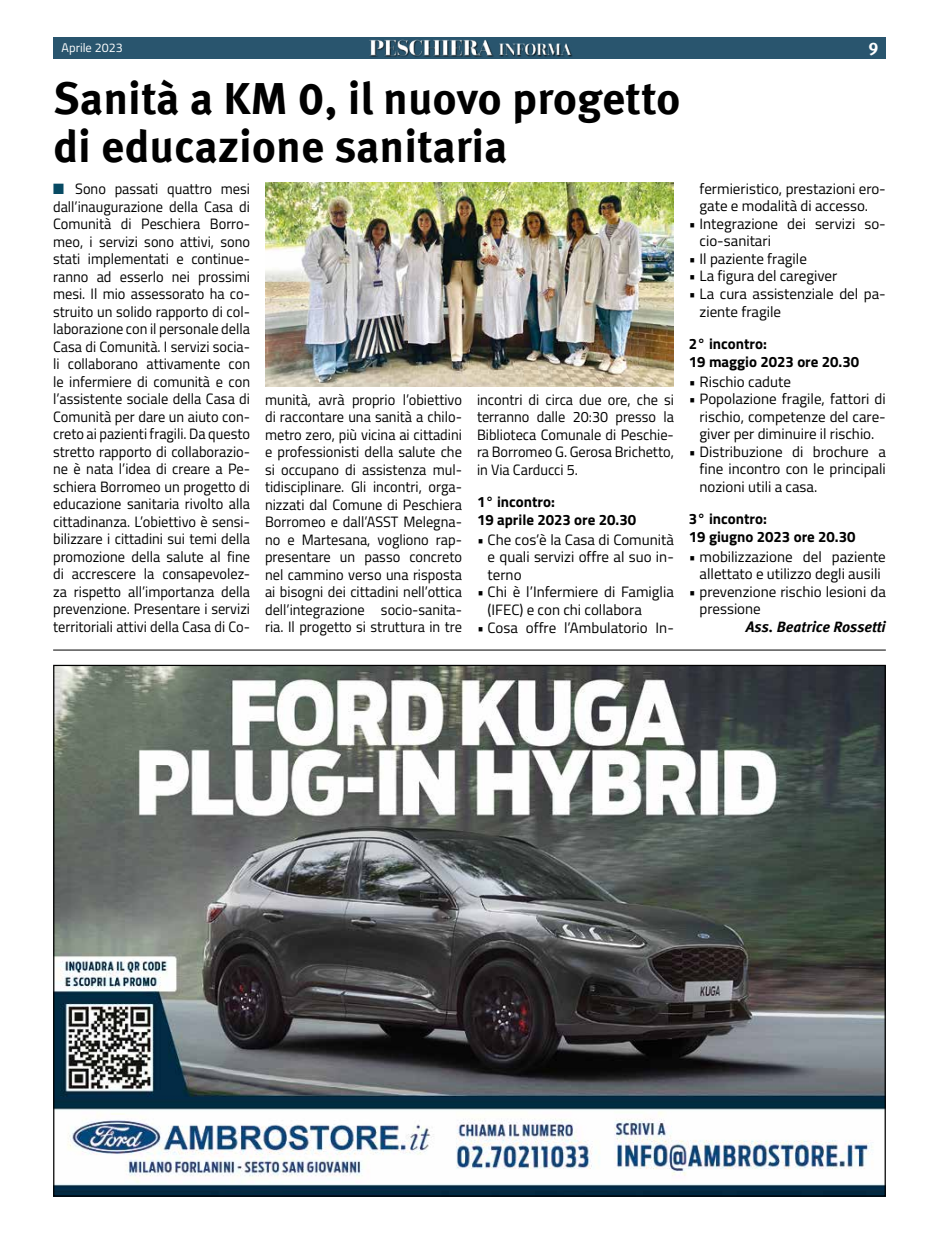
<style>
.page{position:relative;width:939px;height:1241px;background:#fff}
.page>*{position:absolute;margin:0;border:0;box-sizing:border-box;transform-origin:0 0}
.t1{font:700 45px/47.5px "Meta Pro";color:#000}
.t2{font:700 17.5px "Meta Pro";color:#fff}
.t3{font:15px/17.5px "Titillium";color:#000;text-align:justify;scale:.96 1}
.t4{font:15px/17.5px "Titillium";color:#000}
.t5{font:700 15px/17.5px "Titillium";color:#000}
.t6{font:italic 700 15px "Meta Pro";color:#000}
.t7{font:12.5px "Titillium";color:#fff}
.s1{font-size:58.5px}
.s2{color:#074a63}
</style>
<div class="page">
<div style="left:53px;top:37px;width:833px;height:21px;background:#29556e"></div>
<img style="left:364px;top:39px;width:131px;height:20px">
<img style="left:498px;top:43px;width:77px;height:16px">
<hr style="left:53px;top:649px;width:833px;height:1px;background:#000">
<img style="left:265px;top:182px;width:409px;height:204px">
<img style="left:55px;top:666px;width:829px;height:528px">
<p class="t7" style="left:62px;top:38px;width:63px">Aprile 2023</p>
<p class="t2" style="left:868px;top:32px;width:11px">9</p>
<h1 class="t1" style="left:53px;top:72px;width:629px">Sanità a KM <span class="s1">0</span>, il nuovo progetto di educazione sanitaria</h1>
<p class="t3" style="left:53px;top:179px;width:207px"><span class="s2">■</span> Sono passati quattro mesi dall’inaugurazione della Casa di Comunità di Peschiera Borro&shy;meo, i servizi sono attivi, sono stati implementati e continue&shy;ranno ad esserlo nei prossimi mesi. Il mio assessorato ha co&shy;struito un solido rapporto di col&shy;laborazione con il personale della Casa di Comunità. I servizi socia&shy;li collaborano attivamente con le infermiere di comunità e con l’assistente sociale della Casa di Comunità per dare un aiuto con&shy;creto ai pazienti fragili. Da questo stretto rapporto di collaborazio&shy;ne è nata l’idea di creare a Pe&shy;schiera Borromeo un progetto di educazione sanitaria rivolto alla cittadinanza. L’obiettivo è sensi&shy;bilizzare i cittadini sui temi della promozione della salute al fine di accrescere la consapevolez&shy;za rispetto all’importanza della prevenzione. Presentare i servizi territoriali attivi della Casa di Co-</p>
<p class="t4" style="left:700px;top:179px;width:188px">fermieristico, prestazioni ero&shy;gate e modalità di accesso.</p>
<p class="t4" style="left:700px;top:214px;width:188px;text-indent:-11px">• Integrazione dei servizi so&shy;cio-sanitari</p>
<p class="t4" style="left:689px;top:249px;width:120px">• Il paziente fragile</p>
<p class="t4" style="left:689px;top:267px;width:150px">• La figura del caregiver</p>
<p class="t4" style="left:700px;top:284px;width:188px;text-indent:-11px">• La cura assistenziale del pa&shy;ziente fragile</p>
<p class="t5" style="left:689px;top:334px;width:172px">2° incontro:<br>19 maggio 2023 ore 20.30</p>
<p class="t4" style="left:689px;top:372px;width:104px">• Rischio cadute</p>
<p class="t4" style="left:700px;top:389px;width:188px;text-align:justify;text-indent:-11px">• Popolazione fragile, fattori di rischio, competenze del care&shy;giver per diminuire il rischio.</p>
<p class="t4" style="left:700px;top:442px;width:188px;text-align:justify;text-indent:-11px">• Distribuzione di brochure a fine incontro con le principali nozioni utili a casa.</p>
<p class="t5" style="left:689px;top:509px;width:168px">3° incontro:<br>19 giugno 2023 ore 20.30</p>
<p class="t4" style="left:689px;top:547px;width:198px;text-align:center">• mobilizzazione del paziente allettato e utilizzo degli ausili</p>
<p class="t4" style="left:700px;top:582px;width:188px;text-indent:-11px">• prevenzione rischio lesioni da pressione</p>
<p class="t6" style="left:746px;top:614px;width:142px">Ass. Beatrice Rossetti</p>
<p class="t3" style="left:265px;top:390px;width:207px">munità, avrà proprio l’obiettivo di raccontare una sanità a chilo&shy;metro zero, più vicina ai cittadini e professionisti della salute che si occupano di assistenza mul&shy;tidisciplinare. Gli incontri, orga&shy;nizzati dal Comune di Peschiera Borromeo e dall’ASST Melegna&shy;no e Martesana, vogliono rap&shy;presentare un passo concreto nel cammino verso una risposta ai bisogni dei cittadini nell’ottica dell’integrazione socio-sanita&shy;ria. Il progetto si struttura in tre</p>
<p class="t3" style="left:477px;top:390px;width:207px">incontri di circa due ore, che si terranno dalle 20:30 presso la Biblioteca Comunale di Peschie&shy;ra Borromeo G. Gerosa Brichetto, in Via Carducci 5.</p>
<p class="t5" style="left:477px;top:492px;width:161px">1° incontro:<br>19 aprile 2023 ore 20.30</p>
<p class="t4" style="left:488px;top:530px;width:188px;text-align:justify;text-indent:-11px">• Che cos’è la Casa di Comunità e quali servizi offre al suo in&shy;terno</p>
<p class="t4" style="left:488px;top:582px;width:188px;text-indent:-11px">• Chi è l’Infermiere di Famiglia (IFEC) e con chi collabora</p>
<p class="t4" style="left:477px;top:617px;width:198px">• Cosa offre l’Ambulatorio In-</p>
</div>
